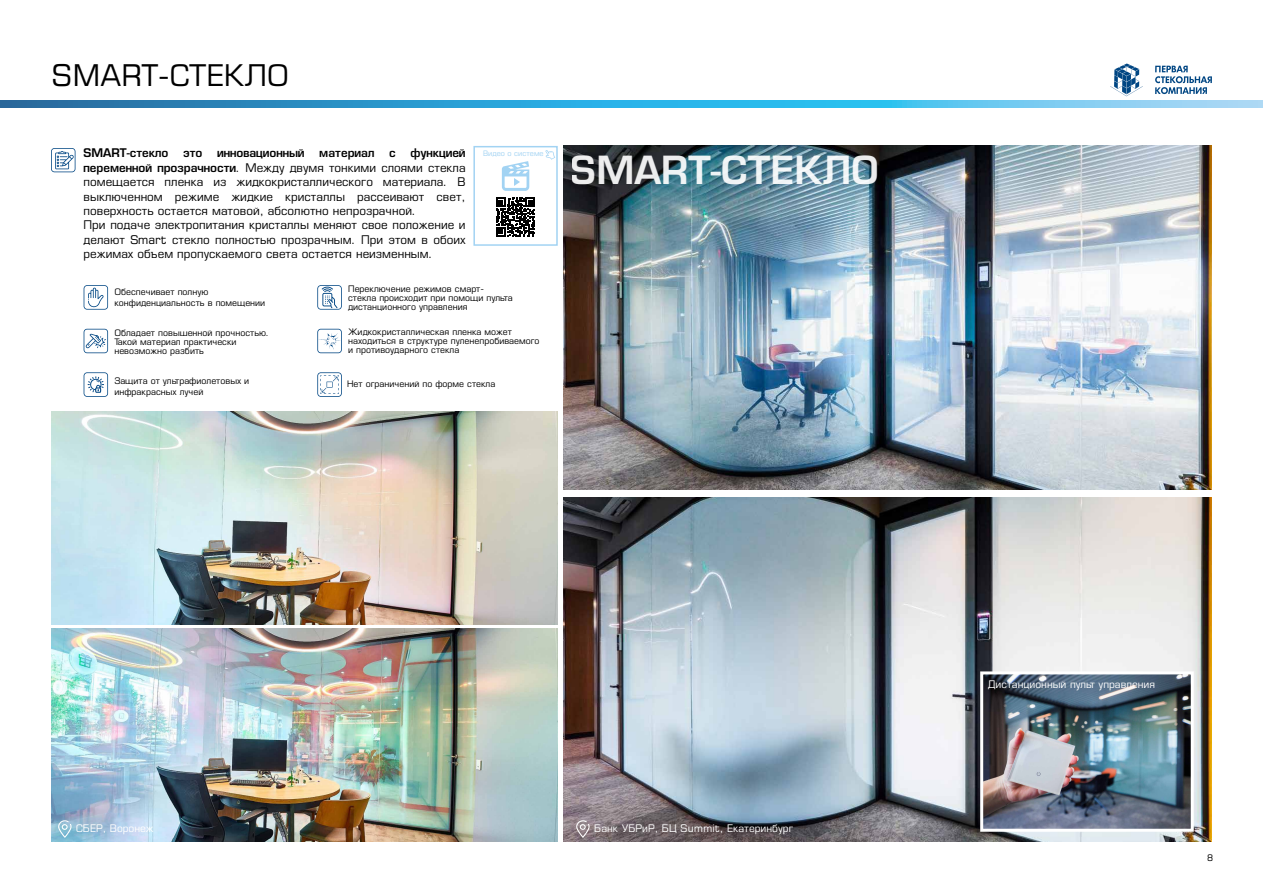
<style>
.page{position:relative;width:1263px;height:893px;background:#fff}
.page>*{position:absolute;margin:0;border:0;box-sizing:border-box;transform-origin:0 0}
.t1{font:700 39px "Eurotype AP";color:#fff}
.t2{font:30px "Eurotype AP";color:#000}
.t3{font:12px/14.4px "Eurotype AP";color:#000}
.t4{font:10.5px "Eurotype AP";color:#fff}
.t5{font:9px/9px "Eurotype AP";color:#000}
.t6{font:7.5px "Eurotype AP";color:#a2d3f3}
.s1{font-weight:700}
</style>
<div class="page">
<svg style="left:0;top:101px;width:1263px;height:6px;background:#42a9d9"></svg>
<svg style="left:1155px;top:66px;width:57px;height:28px"></svg>
<svg style="left:1110px;top:64px;width:33px;height:32px"></svg>
<img style="left:563px;top:146px;width:649px;height:344px">
<img style="left:51px;top:411px;width:507px;height:213px">
<img style="left:563px;top:498px;width:649px;height:344px">
<img style="left:51px;top:629px;width:507px;height:213px">
<svg style="left:51px;top:148px;width:24px;height:24px"></svg>
<svg style="left:84px;top:285px;width:24px;height:25px"></svg>
<svg style="left:84px;top:329px;width:24px;height:24px"></svg>
<svg style="left:84px;top:372px;width:24px;height:25px"></svg>
<svg style="left:317px;top:285px;width:25px;height:25px"></svg>
<svg style="left:317px;top:329px;width:25px;height:24px"></svg>
<svg style="left:317px;top:372px;width:25px;height:25px"></svg>
<svg style="left:576px;top:820px;width:14px;height:18px"></svg>
<svg style="left:58px;top:820px;width:14px;height:18px"></svg>
<img style="left:984px;top:675px;width:206px;height:153px">
<div style="left:980px;top:671px;width:214px;height:161px;border:3px solid #fff"></div>
<svg style="left:496px;top:197px;width:39px;height:40px"></svg>
<div style="left:473px;top:146px;width:85px;height:100px;border:2px solid #a2d3f3"></div>
<svg style="left:502px;top:161px;width:27px;height:30px"></svg>
<svg style="left:545px;top:150px;width:10px;height:10px"></svg>
<h2 class="t2" style="left:51px;top:61px;width:240px">SMART-СТЕКЛО</h2>
<p class="t3" style="left:84px;top:146px;width:383px"><span class="s1">SMART-стекло это инновационный материал с функцией переменной прозрачности</span>. Между двумя тонкими слоями стекла помещается пленка из жидкокристаллического материала. В выключенном режиме жидкие кристаллы рассеивают свет, поверхность остается матовой, абсолютно непрозрачной.<br>При подаче электропитания кристаллы меняют свое положение и делают Smart стекло полностью прозрачным. При этом в обоих режимах объем пропускаемого света остается неизменным.</p>
<p class="t5" style="left:114px;top:287px;width:152px;line-height:10.8px">Обеспечивает полную конфиденциальность в помещении</p>
<p class="t5" style="left:348px;top:284px;width:166px">Переключение режимов смарт&shy;стекла происходит при помощи пульта дистанционного управления</p>
<p class="t5" style="left:114px;top:329px;width:156px">Обладает повышенной прочностью.<br>Такой материал практически невозможно разбить</p>
<p class="t5" style="left:348px;top:328px;width:193px">Жидкокристаллическая пленка может находиться в структуре пуленепробиваемого и противоударного стекла</p>
<p class="t5" style="left:114px;top:376px;width:136px;line-height:10.8px">Защита от ультрафиолетовых и инфракрасных лучей</p>
<p class="t5" style="left:347px;top:380px;width:150px">Нет ограничений по форме стекла</p>
<p class="t6" style="left:483px;top:150px;width:62px">Видео о системе</p>
<h1 class="t1" style="left:571px;top:150px;width:309px">SMART-СТЕКЛО</h1>
<p class="t4" style="left:76px;top:823px;width:79px">СБЕР, Воронеж</p>
<p class="t4" style="left:594px;top:823px;width:200px">Банк УБРиР, БЦ Summit, Екатеринбург</p>
<p class="t4" style="left:988px;top:680px;width:169px">Дистанционный пульт управления</p>
<p class="t5" style="left:1207px;top:854px;width:8px">8</p>
</div>
